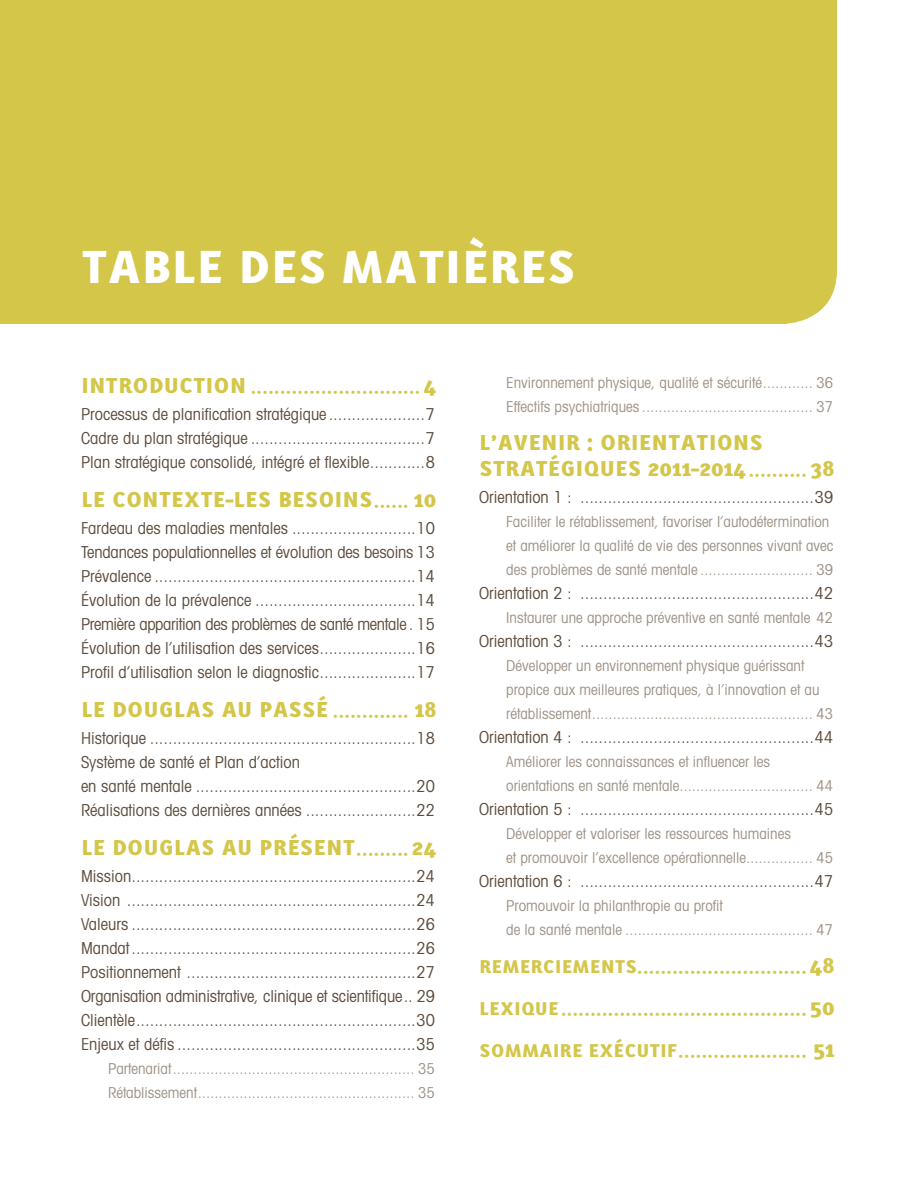
<style>
.page{position:relative;width:918px;height:1188px;background:#fff}
.page>*{position:absolute;margin:0;border:0;box-sizing:border-box;transform-origin:0 0}
.t1{font:45px "Karbid Extra Bold Caps";color:#fff}
.t2{font:21px "Karbid Extra Bold Caps";color:#d3c649}
.t3{font:18px "Karbid Extra Bold Caps";color:#d3c649}
.t4{font:condensed 16.5px/24px "Avant Garde";color:#5e4d3e;text-align:justify}
.t5{font:condensed 15px/24px "Avant Garde";color:#9f9286}
.t6{font:15px "Karbid Extra Bold Caps";color:#d3c649}
.s1{font-size:21px}
.s2{font-size:15px}
.s3{font-size:18px}
</style>
<div class="page">
<div style="left:0;top:0;width:837px;height:324px;background:#d3c649"></div>
<h1 class="t1" style="left:81px;top:236px;width:56px">TABLE</h1>
<h1 class="t1" style="left:238px;top:236px;width:29px">DES</h1>
<h1 class="t1" style="left:341px;top:236px;width:30px">MATI</h1>
<h1 class="t1" style="left:462px;top:236px;width:55px">ÈRES</h1>
<p class="t2" style="left:81px;top:371px;width:15px">INTRODUCTION</p>
<p class="t6" style="left:251px;top:378px;width:187px">............................. <span class="s1">4</span></p>
<p class="t4" style="left:81px;top:402px;width:356px">Processus de planification stratégique .....................7<br>Cadre du plan stratégique ......................................7<br>Plan stratégique consolidé, intégré et flexible............8</p>
<p class="t2" style="left:81px;top:485px;width:357px">LE CONTEXTE-LES BESOINS<span class="s2">......</span> 10</p>
<p class="t4" style="left:81px;top:516px;width:356px">Fardeau des maladies mentales ...........................10<br>Tendances populationnelles et évolution des besoins 13<br>Prévalence .........................................................14<br>Évolution de la prévalence ...................................14<br>Première apparition des problèmes de santé mentale . 15<br>Évolution de l’utilisation des services.....................16<br>Profil d’utilisation selon le diagnostic.....................17</p>
<p class="t2" style="left:81px;top:695px;width:357px">LE DOUGLAS AU PASSÉ <span class="s2">.............</span> 18</p>
<p class="t4" style="left:81px;top:726px;width:356px;text-align:left">Historique ..........................................................18<br>Système de santé et Plan d’action<br>en santé mentale ................................................20<br>Réalisations des dernières années ........................22</p>
<p class="t2" style="left:81px;top:833px;width:357px">LE DOUGLAS AU PRÉSENT<span class="s2">.........</span> 24</p>
<p class="t4" style="left:81px;top:864px;width:356px">Mission..............................................................24<br>Vision ...............................................................24<br>Valeurs ..............................................................26<br>Mandat..............................................................26<br>Positionnement ..................................................27<br>Organisation administrative, clinique et scientifique.. 29<br>Clientèle.............................................................30<br>Enjeux et défis ....................................................35</p>
<p class="t5" style="left:108px;top:1056px;width:328px">Partenariat.......................................................... 35<br>Rétablissement.................................................... 35</p>
<p class="t5" style="left:506px;top:370px;width:328px">Environnement physique, qualité et sécurité............ 36<br>Effectifs psychiatriques ......................................... 37</p>
<p class="t2" style="left:479px;top:429px;width:61px">L’AVENIR</p>
<p class="t2" style="left:587px;top:429px;width:44px">: ORIENTATIONS</p>
<p class="t2" style="left:479px;top:454px;width:15px">STRATÉGIQUES</p>
<p class="t2" style="left:648px;top:454px;width:188px">2011-2014<span class="s2">..........</span> 38</p>
<p class="t4" style="left:479px;top:484px;width:356px">Orientation 1 : ...................................................39</p>
<p class="t5" style="left:506px;top:509px;width:329px">Faciliter le rétablissement, favoriser l’autodétermination et améliorer la qualité de vie des personnes vivant avec des problèmes de santé mentale ........................... 39</p>
<p class="t4" style="left:479px;top:580px;width:356px">Orientation 2 : ...................................................42</p>
<p class="t5" style="left:506px;top:605px;width:328px">Instaurer une approche préventive en santé mentale 42</p>
<p class="t4" style="left:479px;top:628px;width:356px">Orientation 3 : ...................................................43</p>
<p class="t5" style="left:506px;top:653px;width:328px">Développer un environnement physique guérissant propice aux meilleures pratiques, à l’innovation et au rétablissement..................................................... 43</p>
<p class="t4" style="left:479px;top:724px;width:356px">Orientation 4 : ...................................................44</p>
<p class="t5" style="left:506px;top:749px;width:328px">Améliorer les connaissances et influencer les orientations en santé mentale................................ 44</p>
<p class="t4" style="left:479px;top:796px;width:356px">Orientation 5 : ...................................................45</p>
<p class="t5" style="left:506px;top:821px;width:328px">Développer et valoriser les ressources humaines<br>et promouvoir l’excellence opérationnelle................ 45</p>
<p class="t4" style="left:479px;top:868px;width:356px">Orientation 6 : ...................................................47</p>
<p class="t5" style="left:506px;top:893px;width:328px">Promouvoir la philanthropie au profit<br>de la santé mentale ............................................. 47</p>
<p class="t6" style="left:479px;top:958px;width:357px"><span class="s3">REMERCIEMENTS</span>.............................<span class="s1">48</span></p>
<p class="t6" style="left:479px;top:1000px;width:357px"><span class="s3">LEXIQUE</span>.......................................... <span class="s1">50</span></p>
<p class="t3" style="left:479px;top:1039px;width:26px">SOMMAIRE</p>
<p class="t3" style="left:589px;top:1039px;width:12px">EXÉCUTIF</p>
<p class="t6" style="left:679px;top:1042px;width:158px">...................... <span class="s1">51</span></p>
</div>
